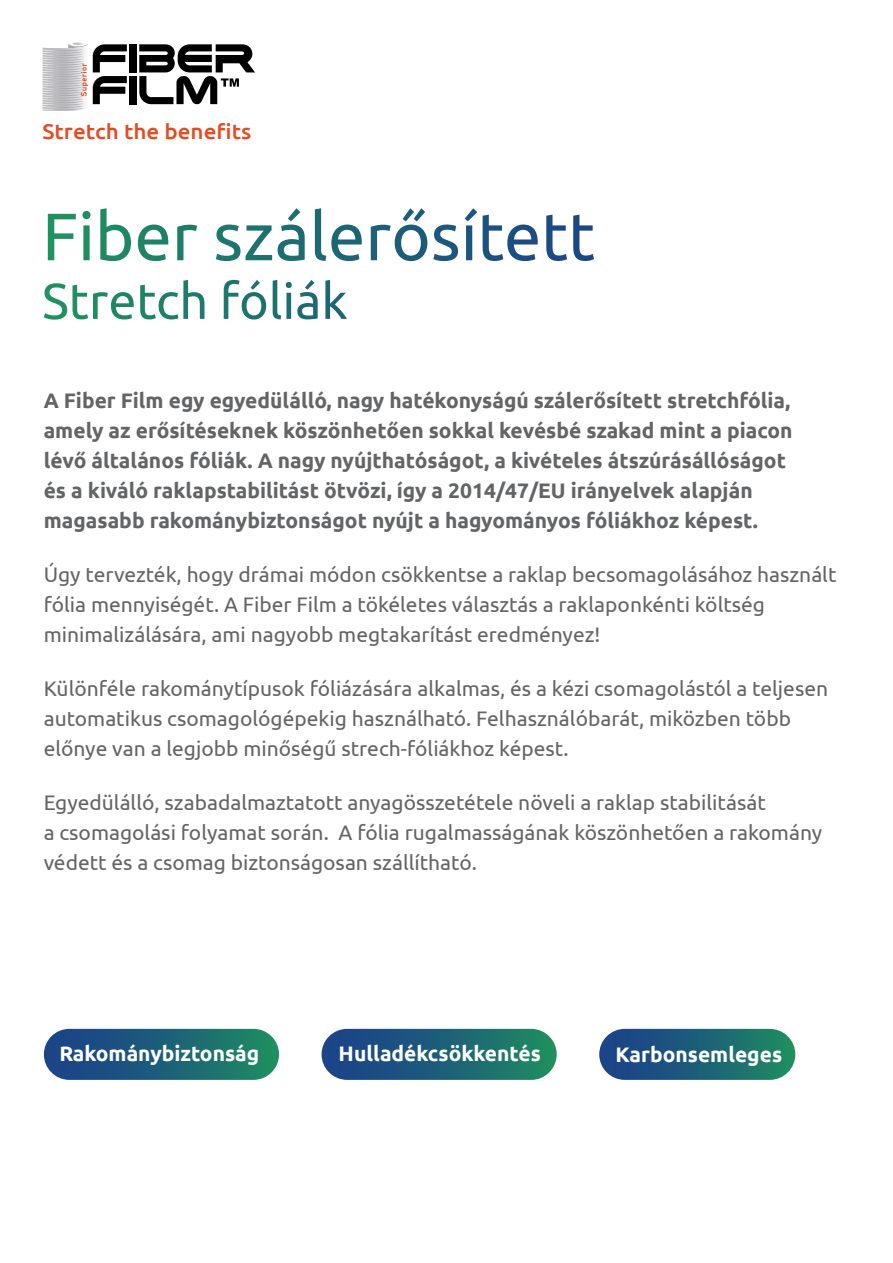
<style>
.page{position:relative;width:893px;height:1263px;background:#fff}
.page>*{position:absolute;margin:0;border:0;box-sizing:border-box;transform-origin:0 0}
.t1{font:500 21.3px "Ubuntu";color:#e34d21;scale:1.05 1}
.t2{font:21px/30px "Ubuntu";color:#636466}
.t3{font:700 21px/30px "Ubuntu";color:#636466}
.t4{font:700 21px "Ubuntu";color:#fff}
</style>
<div class="page">
<div style="left:130px;top:76px;width:7px;height:28px;background:#000"></div>
<div style="left:130px;top:44px;width:7px;height:28px;background:#000"></div>
<svg style="left:139px;top:44px;width:116px;height:60px"></svg>
<svg style="left:43px;top:43px;width:84px;height:68px"></svg>
<svg style="left:48px;top:208px;width:546px;height:53px"></svg>
<div style="left:44px;top:1029px;width:235px;height:51px;background:linear-gradient(to right,#1b3c8d,#208a63);border-radius:26px"></div>
<div style="left:599px;top:1029px;width:196px;height:51px;background:linear-gradient(to right,#1d3d8e,#1d8862);border-radius:26px"></div>
<div style="left:322px;top:1029px;width:235px;height:51px;background:linear-gradient(to right,#1a3b8c,#218b64);border-radius:26px"></div>
<p class="t1" style="left:43px;top:118px;width:200px">Stretch the benefits</p>
<p class="t3" style="left:44px;top:385px;width:750px">A Fiber Film egy egyedülálló, nagy hatékonyságú szálerősített stretchfólia, amely az erősítéseknek köszönhetően sokkal kevésbé szakad mint a piacon lévő általános fóliák. A nagy nyújthatóságot, a kivételes átszúrásállóságot és a kiváló raklapstabilitást ötvözi, így a 2014/47/EU irányelvek alapján magasabb rakománybiztonságot nyújt a hagyományos fóliákhoz képest.</p>
<p class="t2" style="left:44px;top:559px;width:794px">Úgy tervezték, hogy drámai módon csökkentse a raklap becsomagolásához használt fólia mennyiségét. A Fiber Film a tökéletes választás a raklaponkénti költség minimalizálására, ami nagyobb megtakarítást eredményez!</p>
<p class="t2" style="left:44px;top:673px;width:786px">Különféle rakománytípusok fóliázására alkalmas, és a kézi csomagolástól a teljesen automatikus csomagológépekig használható. Felhasználóbarát, miközben több előnye van a legjobb minőségű strech-fóliákhoz képest.</p>
<p class="t2" style="left:44px;top:787px;width:780px">Egyedülálló, szabadalmaztatott anyagösszetétele növeli a raklap stabilitását<br>a csomagolási folyamat során. A fólia rugalmasságának köszönhetően a rakomány védett és a csomag biztonságosan szállítható.</p>
<p class="t4" style="left:59px;top:1041px;width:202px">Rakománybiztonság</p>
<p class="t4" style="left:339px;top:1041px;width:204px">Hulladékcsökkentés</p>
<p class="t4" style="left:615px;top:1041px;width:168px">Karbonsemleges</p>
</div>
